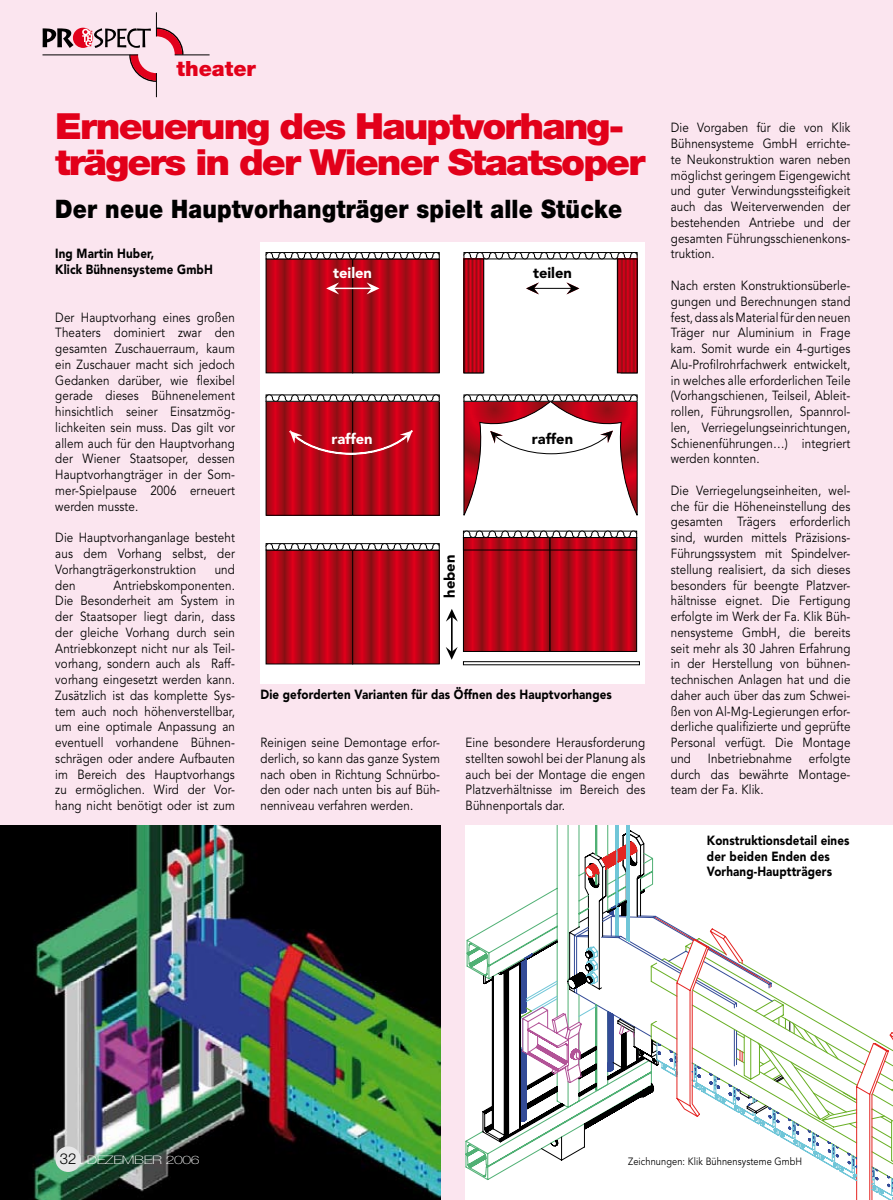
<style>
.page{position:relative;width:893px;height:1200px;background:#fff}
.page>*{position:absolute;margin:0;border:0;box-sizing:border-box;transform-origin:0 0}
.t1{font:900 36px/36px "Helvetica Neue";letter-spacing:-.05em;color:#e2001a;scale:1.06 1}
.t2{font:900 25.5px "Helvetica Neue";letter-spacing:.01em;color:#000;scale:.88 1}
.t3{font:900 21px "Helvetica Neue";color:#e2001a}
.t4{font:900 14.7px "Avenir LT Std";color:#000}
.t5{font:900 14.7px "Avenir LT Std";color:#fff}
.t6{font:13.2px/15.8px "Avenir";letter-spacing:.01em;color:#000;text-align:justify;scale:.88 1}
.t7{font:900 13.2px/15.8px "Avenir";letter-spacing:.01em;color:#000;scale:.88 1}
.t8{font:100 11.7px "Helvetica Neue";letter-spacing:-.025em;color:#fff;scale:1.35 1}
.t9{font:10.5px "Avenir";letter-spacing:.01em;color:#000;scale:.88 1}
.s1{font-weight:300;font-size:15px;color:#000}
</style>
<div class="page">
<div style="left:0;top:0;width:893px;height:1199px;background:#fbe5ef"></div>
<img style="left:0;top:825px;width:440px;height:374px">
<svg style="left:466px;top:825px;width:16px;height:358px;background:#f0f8f3"></svg>
<svg style="left:482px;top:825px;width:411px;height:374px;background:#eaecea"></svg>
<hr style="left:175px;top:54px;width:35px;height:1px;background:#000">
<svg style="left:43px;top:13px;width:143px;height:84px"></svg>
<div style="left:55px;top:1146px;width:26px;height:25px;background:#e7e7e8;border-radius:50%"></div>
<div style="left:260px;top:242px;width:385px;height:442px;background:#fff"></div>
<svg style="left:463px;top:252px;width:175px;height:7px"></svg>
<svg style="left:268px;top:260px;width:83px;height:111px;background:#b70617"></svg>
<svg style="left:466px;top:261px;width:16px;height:110px;background:#b60617"></svg>
<div style="left:464px;top:259px;width:20px;height:114px;border:1px solid #000"></div>
<svg style="left:619px;top:261px;width:16px;height:110px;background:#b80617"></svg>
<div style="left:617px;top:259px;width:20px;height:114px;border:1px solid #000"></div>
<svg style="left:354px;top:260px;width:84px;height:111px;background:#b70617"></svg>
<div style="left:352px;top:258px;width:88px;height:115px;border:1px solid #000"></div>
<svg style="left:266px;top:252px;width:174px;height:7px"></svg>
<svg style="left:268px;top:551px;width:83px;height:111px;background:#b70617"></svg>
<svg style="left:354px;top:551px;width:84px;height:111px;background:#b70617"></svg>
<div style="left:352px;top:549px;width:88px;height:115px;border:1px solid #000"></div>
<svg style="left:465px;top:550px;width:83px;height:99px;background:#b70617"></svg>
<div style="left:463px;top:537px;width:87px;height:114px;border:1px solid #000"></div>
<svg style="left:552px;top:550px;width:83px;height:99px;background:#b60617"></svg>
<div style="left:550px;top:537px;width:87px;height:114px;border:1px solid #000"></div>
<div style="left:463px;top:661px;width:177px;height:4px;border:1px solid #000"></div>
<svg style="left:566px;top:282px;width:13px;height:12px"></svg>
<svg style="left:526px;top:282px;width:13px;height:12px"></svg>
<hr style="left:532px;top:288px;width:41px;height:1px;background:#000">
<svg style="left:446px;top:609px;width:12px;height:12px"></svg>
<svg style="left:446px;top:646px;width:12px;height:13px"></svg>
<hr style="left:451px;top:614px;width:1px;height:42px;background:#000">
<svg style="left:266px;top:394px;width:372px;height:156px"></svg>
<svg style="left:367px;top:282px;width:12px;height:12px"></svg>
<svg style="left:326px;top:282px;width:13px;height:12px"></svg>
<hr style="left:332px;top:287px;width:42px;height:2px;background:#fff">
<h3 class="t3" style="left:177px;top:56px;width:81px">theater</h3>
<h1 class="t1" style="left:55px;top:108px;width:558px">Erneuerung des Hauptvorhang&shy;trägers in der Wiener Staatsoper</h1>
<h2 class="t2" style="left:55px;top:194px;width:646px">Der neue Hauptvorhangträger spielt alle Stücke</h2>
<p class="t7" style="left:55px;top:246px;width:181px">Ing Martin Huber,<br>Klick Bühnensysteme GmbH</p>
<p class="t6" style="left:55px;top:309px;width:206px">Der Hauptvorhang eines großen Theaters dominiert zwar den gesamten Zuschauerraum, kaum ein Zuschauer macht sich jedoch Gedanken darüber, wie flexibel gerade dieses Bühnenelement hinsichtlich seiner Einsatzmög&shy;lichkeiten sein muss. Das gilt vor allem auch für den Hauptvorhang der Wiener Staatsoper, dessen Hauptvorhangträger in der Som&shy;mer-Spielpause 2006 erneuert werden musste.</p>
<p class="t6" style="left:55px;top:530px;width:206px">Die Hauptvorhanganlage besteht aus dem Vorhang selbst, der Vorhangträgerkonstruktion</p>
<p class="t6" style="left:215px;top:561px;width:25px">und</p>
<p class="t6" style="left:55px;top:577px;width:206px;text-indent:58px">Antriebskomponenten.<br>Die Besonderheit am System in der Staatsoper liegt darin, dass der gleiche Vorhang durch sein Antriebkonzept nicht nur als Teil&shy;vorhang, sondern auch als Raff&shy;vorhang eingesetzt werden kann.<br>Zusätzlich ist das komplette Sys&shy;tem auch noch höhenverstellbar, um eine optimale Anpassung an eventuell vorhandene Bühnen&shy;schrägen oder andere Aufbauten im Bereich des Hauptvorhangs zu ermöglichen. Wird der Vor&shy;hang nicht benötigt oder ist zum</p>
<p class="t6" style="left:55px;top:577px;width:25px">den</p>
<p class="t5" style="left:333px;top:264px;width:40px">teilen</p>
<p class="t4" style="left:533px;top:264px;width:40px">teilen</p>
<p class="t5" style="left:331px;top:430px;width:43px">raffen</p>
<p class="t4" style="left:532px;top:430px;width:43px">raffen</p>
<p class="t4" style="left:441px;top:597px;width:45px;rotate:-90deg">heben</p>
<p class="t7" style="left:260px;top:686px;width:401px">Die geforderten Varianten für das Öffnen des Hauptvorhanges</p>
<p class="t6" style="left:260px;top:734px;width:206px">Reinigen seine Demontage erfor&shy;derlich, so kann das ganze System nach oben in Richtung Schnürbo&shy;den oder nach unten bis auf Büh&shy;nenniveau verfahren werden.</p>
<p class="t6" style="left:466px;top:734px;width:206px">Eine besondere Herausforderung stellten sowohl bei der Planung als auch bei der Montage die engen Platzverhältnisse im Bereich des Bühnenportals dar.</p>
<p class="t6" style="left:671px;top:120px;width:206px">Die Vorgaben für die von Klik Bühnensysteme GmbH errichte&shy;te Neukonstruktion waren neben möglichst geringem Eigengewicht und guter Verwindungssteifigkeit auch das Weiterverwenden der bestehenden Antriebe und der gesamten Führungsschienenkons&shy;truktion.</p>
<p class="t6" style="left:671px;top:278px;width:206px">Nach ersten Konstruktionsüberle&shy;gungen und Berechnungen stand fest, dass als Material für den neuen Träger nur Aluminium in Frage kam. Somit wurde ein 4-gurtiges Alu-Profilrohrfachwerk entwickelt, in welches alle erforderlichen Teile (Vorhangschienen, Teilseil, Ableit&shy;rollen, Führungsrollen, Spannrol&shy;len, Verriegelungseinrichtungen, Schienenführungen…) integriert werden konnten.</p>
<p class="t6" style="left:671px;top:482px;width:206px">Die Verriegelungseinheiten, wel&shy;che für die Höheneinstellung des gesamten Trägers erforderlich sind, wurden mittels Präzisions-Führungssystem mit Spindelver&shy;stellung realisiert, da sich dieses besonders für beengte Platzver&shy;hältnisse eignet. Die Fertigung erfolgte im Werk der Fa. Klik Büh&shy;nensysteme GmbH, die bereits seit mehr als 30 Jahren Erfahrung in der Herstellung von bühnen&shy;technischen Anlagen hat und die daher auch über das zum Schwei&shy;ßen von Al-Mg-Legierungen erfor&shy;derliche qualifizierte und geprüfte Personal verfügt. Die Montage und</p>
<p class="t6" style="left:671px;top:750px;width:206px;text-indent:138px">erfolgte durch das bewährte Montage&shy;team der Fa. Klik.</p>
<p class="t6" style="left:708px;top:750px;width:97px">Inbetriebnahme</p>
<p class="t7" style="left:707px;top:832px;width:164px">Konstruktionsdetail eines der beiden Enden des<br>Vorhang-Hauptträgers</p>
<p class="t8" style="left:60px;top:1152px;width:105px"><span class="s1">32</span> DEZEMBER 2006</p>
<p class="t9" style="left:628px;top:1155px;width:199px">Zeichnungen: Klik Bühnensysteme GmbH</p>
</div>
